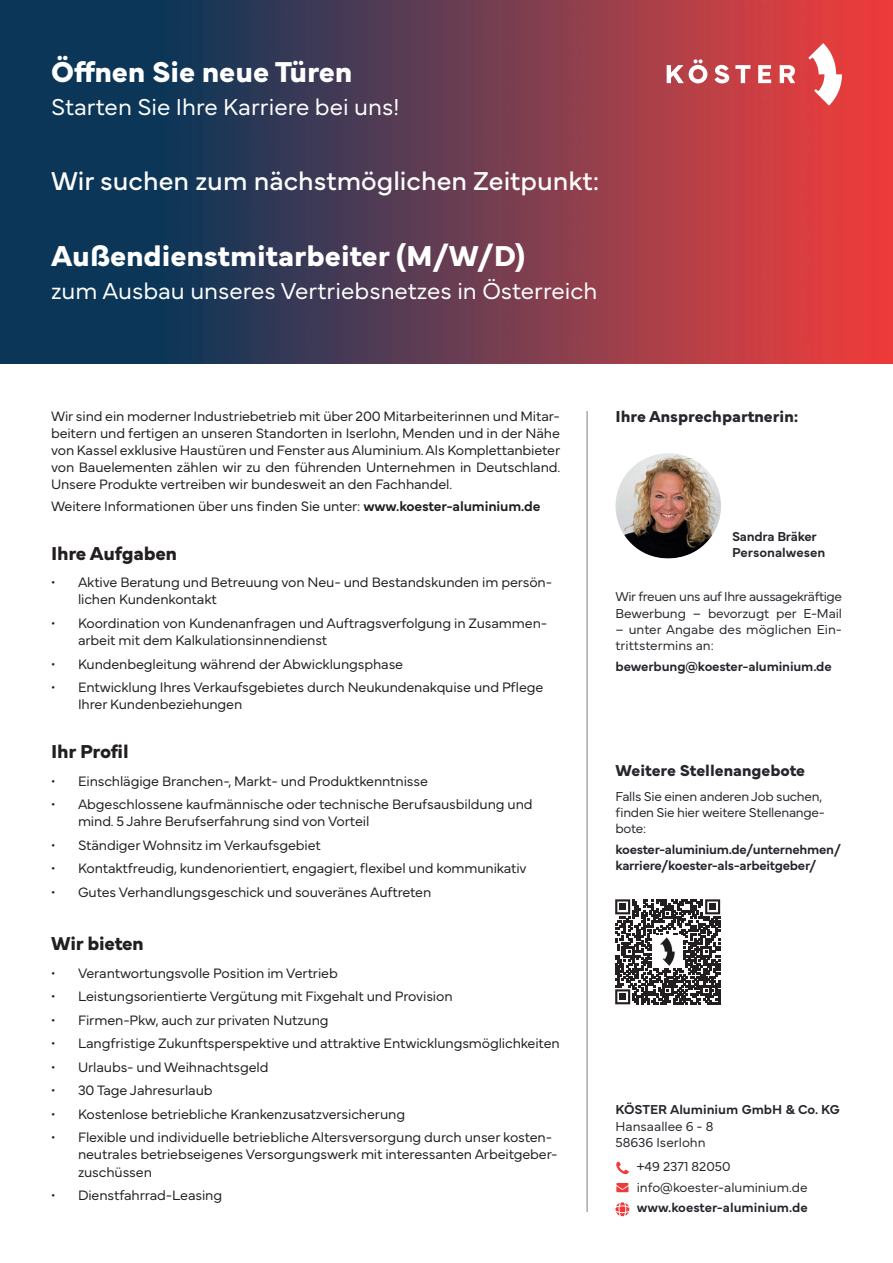
<style>
.page{position:relative;width:893px;height:1263px;background:#fff}
.page>*{position:absolute;margin:0;border:0;box-sizing:border-box;transform-origin:0 0}
.t1{font:700 30px "Mundial";color:#fff}
.t2{font:27px "Mundial";color:#fff}
.t3{font:300 24px "Mundial";color:#fff}
.t4{font:700 19.5px "Mundial";letter-spacing:-.01em;color:#231f20}
.t5{font:700 16.5px "Mundial";color:#26272d}
.t6{font:300 14.25px/17.1px "Mundial";letter-spacing:-.01em;color:#231f20}
.t7{font:300 13.5px/16.2px "Mundial";letter-spacing:-.01em;color:#26272d}
.t8{font:600 13.5px/16.2px "Mundial";letter-spacing:-.02em;color:#26272d}
.t9{font:300 13.5px/16.2px "Mundial";letter-spacing:-.03em;color:#26272d}
.t10{font:600 13.5px "Mundial";color:#26272d}
.s1{font-weight:600}
</style>
<div class="page">
<img style="left:0;top:0;width:893px;height:363px">
<svg style="left:808px;top:43px;width:34px;height:63px"></svg>
<svg style="left:667px;top:59px;width:128px;height:24px"></svg>
<hr style="left:586px;top:411px;width:2px;height:801px;background:#a8a9ad">
<svg style="left:616px;top:1183px;width:12px;height:9px"></svg>
<svg style="left:616px;top:1162px;width:13px;height:12px"></svg>
<svg style="left:615px;top:1202px;width:14px;height:14px"></svg>
<img style="left:615px;top:453px;width:106px;height:106px;border-radius:53px">
<svg style="left:615px;top:899px;width:105px;height:105px"></svg>
<div style="left:619px;top:904px;width:7px;height:6px;background:#231f20"></div>
<div style="left:709px;top:904px;width:7px;height:6px;background:#231f20"></div>
<div style="left:619px;top:993px;width:7px;height:7px;background:#231f20"></div>
<img style="left:652px;top:936px;width:31px;height:32px">
<h1 class="t1" style="left:51px;top:48px;width:303px">Öffnen Sie neue Türen</h1>
<h3 class="t3" style="left:51px;top:88px;width:350px">Starten Sie Ihre Karriere bei uns!</h3>
<h2 class="t2" style="left:51px;top:160px;width:550px">Wir suchen zum nächstmöglichen Zeitpunkt:</h2>
<h1 class="t1" style="left:51px;top:232px;width:476px">Außendienstmitarbeiter (M/W/D)</h1>
<h3 class="t3" style="left:51px;top:272px;width:548px">zum Ausbau unseres Vertriebsnetzes in Österreich</h3>
<p class="t6" style="left:51px;top:406px;width:511px;text-align:justify">Wir sind ein moderner Industriebetrieb mit über 200 Mitarbeiterinnen und Mitar&shy;beitern und fertigen an unseren Standorten in Iserlohn, Menden und in der Nähe von Kassel exklusive Haustüren und Fenster aus Aluminium. Als Komplettanbieter von Bauelementen zählen wir zu den führenden Unternehmen in Deutschland.<br>Unsere Produkte vertreiben wir bundesweit an den Fachhandel.</p>
<p class="t6" style="left:51px;top:496px;width:491px">Weitere Informationen über uns finden Sie unter: <span class="s1">www.koester-aluminium.de</span></p>
<h3 class="t4" style="left:51px;top:538px;width:127px">Ihre Aufgaben</h3>
<p class="t6" style="left:78px;top:573px;width:476px;text-indent:-27px">• Aktive Beratung und Betreuung von Neu- und Bestandskunden im persön&shy;lichen Kundenkontakt</p>
<p class="t6" style="left:78px;top:613px;width:471px;text-indent:-27px">• Koordination von Kundenanfragen und Auftragsverfolgung in Zusammen&shy;arbeit mit dem Kalkulationsinnendienst</p>
<p class="t6" style="left:51px;top:654px;width:354px">• Kundenbegleitung während der Abwicklungsphase</p>
<p class="t6" style="left:78px;top:677px;width:467px;text-indent:-27px">• Entwicklung Ihres Verkaufsgebietes durch Neukundenakquise und Pflege<br>Ihrer Kundenbeziehungen</p>
<h3 class="t4" style="left:51px;top:736px;width:79px">Ihr Profil</h3>
<p class="t6" style="left:51px;top:771px;width:378px">• Einschlägige Branchen-, Markt- und Produktkenntnisse</p>
<p class="t6" style="left:78px;top:795px;width:456px;text-indent:-27px">• Abgeschlossene kaufmännische oder technische Berufsausbildung und mind. 5 Jahre Berufserfahrung sind von Vorteil</p>
<p class="t6" style="left:51px;top:835px;width:271px">• Ständiger Wohnsitz im Verkaufsgebiet</p>
<p class="t6" style="left:51px;top:859px;width:477px">• Kontaktfreudig, kundenorientiert, engagiert, flexibel und kommunikativ</p>
<p class="t6" style="left:51px;top:882px;width:382px">• Gutes Verhandlungsgeschick und souveränes Auftreten</p>
<h3 class="t4" style="left:51px;top:928px;width:94px">Wir bieten</h3>
<p class="t6" style="left:51px;top:963px;width:288px">• Verantwortungsvolle Position im Vertrieb</p>
<p class="t6" style="left:51px;top:987px;width:403px">• Leistungsorientierte Vergütung mit Fixgehalt und Provision</p>
<p class="t6" style="left:51px;top:1010px;width:279px">• Firmen-Pkw, auch zur privaten Nutzung</p>
<p class="t6" style="left:51px;top:1033px;width:510px">• Langfristige Zukunftsperspektive und attraktive Entwicklungsmöglichkeiten</p>
<p class="t6" style="left:51px;top:1057px;width:219px">• Urlaubs- und Weihnachtsgeld</p>
<p class="t6" style="left:51px;top:1080px;width:163px">• 30 Tage Jahresurlaub</p>
<p class="t6" style="left:51px;top:1104px;width:356px">• Kostenlose betriebliche Krankenzusatzversicherung</p>
<p class="t6" style="left:78px;top:1127px;width:481px;text-indent:-27px">• Flexible und individuelle betriebliche Altersversorgung durch unser kosten&shy;neutrales betriebseigenes Versorgungswerk mit interessanten Arbeitgeber&shy;zuschüssen</p>
<p class="t6" style="left:51px;top:1185px;width:173px">• Dienstfahrrad-Leasing</p>
<p class="t5" style="left:615px;top:404px;width:184px">Ihre Ansprechpartnerin:</p>
<p class="t8" style="left:732px;top:527px;width:95px">Sandra Bräker<br>Personalwesen</p>
<p class="t9" style="left:615px;top:587px;width:228px">Wir freuen uns auf Ihre aussagekräftige<br>Bewerbung – bevorzugt per E-Mail</p>
<p class="t7" style="left:615px;top:620px;width:228px">– unter Angabe des möglichen Ein&shy;trittstermins an:</p>
<p class="t8" style="left:615px;top:657px;width:218px">bewerbung@koester-aluminium.de</p>
<p class="t5" style="left:615px;top:757px;width:191px">Weitere Stellenangebote</p>
<p class="t7" style="left:615px;top:787px;width:211px">Falls Sie einen anderen Job suchen, finden Sie hier weitere Stellenange&shy;bote:</p>
<p class="t8" style="left:615px;top:840px;width:227px">koester-aluminium.de/unternehmen/ karriere/koester-als-arbeitgeber/</p>
<p class="t10" style="left:615px;top:1099px;width:226px">KÖSTER Aluminium GmbH &amp; Co. KG</p>
<p class="t7" style="left:615px;top:1116px;width:99px">Hansaallee 6 - 8<br>58636 Iserlohn</p>
<p class="t7" style="left:637px;top:1155px;width:172px;line-height:20.4px">+49 2371 82050 info@koester-aluminium.de</p>
<p class="t10" style="left:637px;top:1197px;width:172px">www.koester-aluminium.de</p>
</div>
